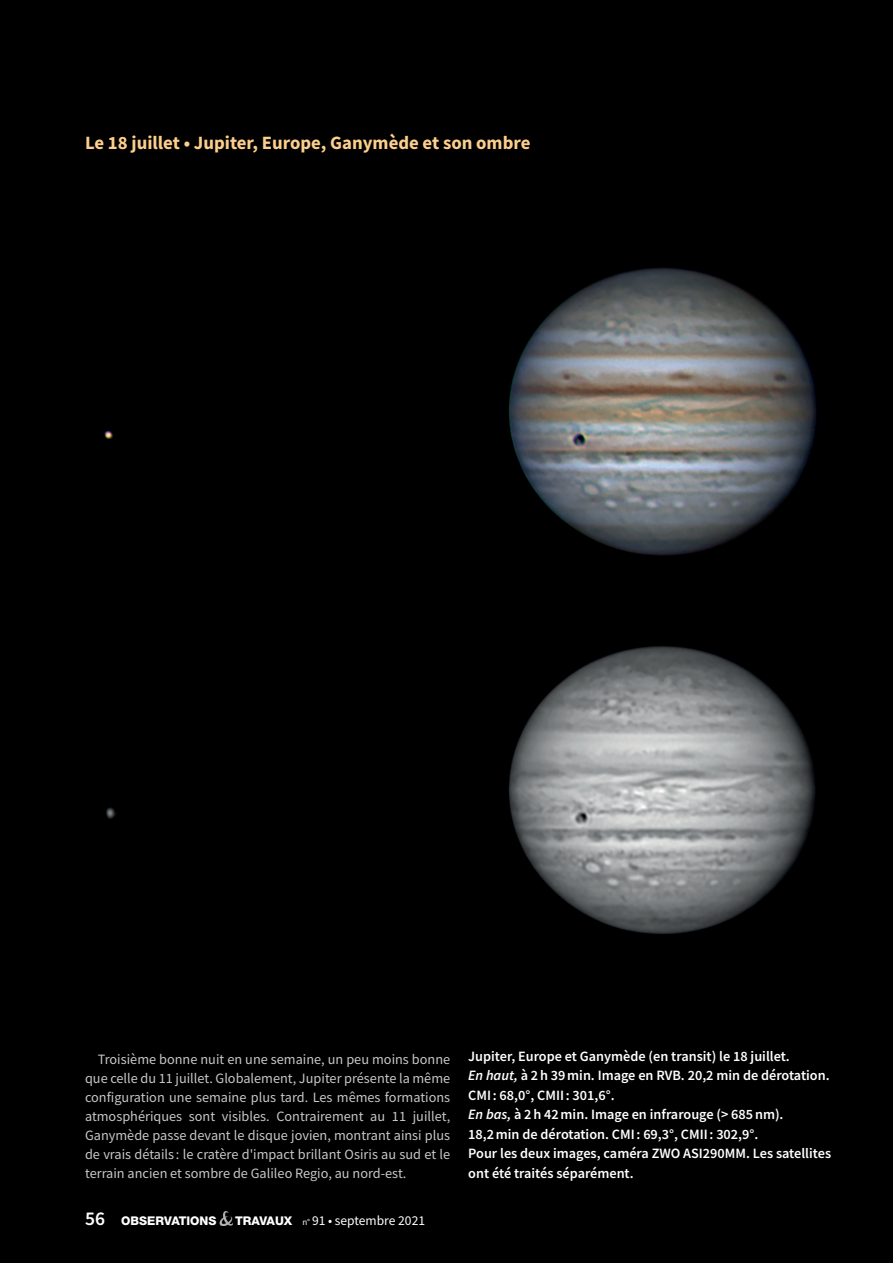
<style>
.page{position:relative;width:893px;height:1263px;background:#000}
.page>*{position:absolute;margin:0;border:0;box-sizing:border-box;transform-origin:0 0}
.t1{font:700 18.75px "Source Sans Pro";color:#fdcf8c}
.t2{font:14.25px/19px "Source Sans Pro";color:#c7c8ca;text-align:justify}
.t3{font:600 14.25px/19.5px "Source Sans Pro";color:#fff}
.t4{font:13.5px "Source Sans Pro";color:#fff}
.t5{font:800 12px "Helvetica Neue LT Std";color:#fff}
.s1{font-family:"Source Sans Pro";font-weight:600;font-size:19.5px}
.s2{font-family:"Helvetica Neue LT Std";font-weight:800;font-size:12px}
.s3{font-size:9px}
.s4{font-style:italic}
</style>
<div class="page">
<img style="left:104px;top:267px;width:713px;height:289px">
<img style="left:106px;top:646px;width:710px;height:288px">
<img style="left:219px;top:1211px;width:13px;height:14px">
<h1 class="t1" style="left:85px;top:130px;width:447px">Le 18 juillet • Jupiter, Europe, Ganymède et son ombre</h1>
<p class="t2" style="left:85px;top:1049px;width:367px;text-indent:13px">Troisième bonne nuit en une semaine, un peu moins bonne que celle du 11 juillet. Globalement, Jupiter présente la même configuration une semaine plus tard. Les mêmes formations atmosphériques sont visibles. Contrairement au 11 juillet, Ganymède passe devant le disque jovien, montrant ainsi plus de vrais détails : le cratère d'impact brillant Osiris au sud et le terrain ancien et sombre de Galileo Regio, au nord-est.</p>
<p class="t5" style="left:85px;top:1213px;width:133px"><span class="s1">56</span> OBSERVATIONS</p>
<p class="t4" style="left:235px;top:1211px;width:191px"><span class="s2">TRAVAUX</span> <span class="s3">n°</span> 91 • septembre 2021</p>
<p class="t3" style="left:468px;top:1046px;width:364px">Jupiter, Europe et Ganymède (en transit) le 18 juillet.<br><span class="s4">En haut,</span> à 2h 39min. Image en RVB. 20,2 min de dérotation.<br>CMI: 68,0°, CMII: 301,6°.<br><span class="s4">En bas,</span> à 2h 42min. Image en infrarouge (&gt; 685nm).<br>18,2min de dérotation. CMI: 69,3°, CMII: 302,9°.<br>Pour les deux images, caméra ZWO ASI290MM. Les satellites ont été traités séparément.</p>
</div>
